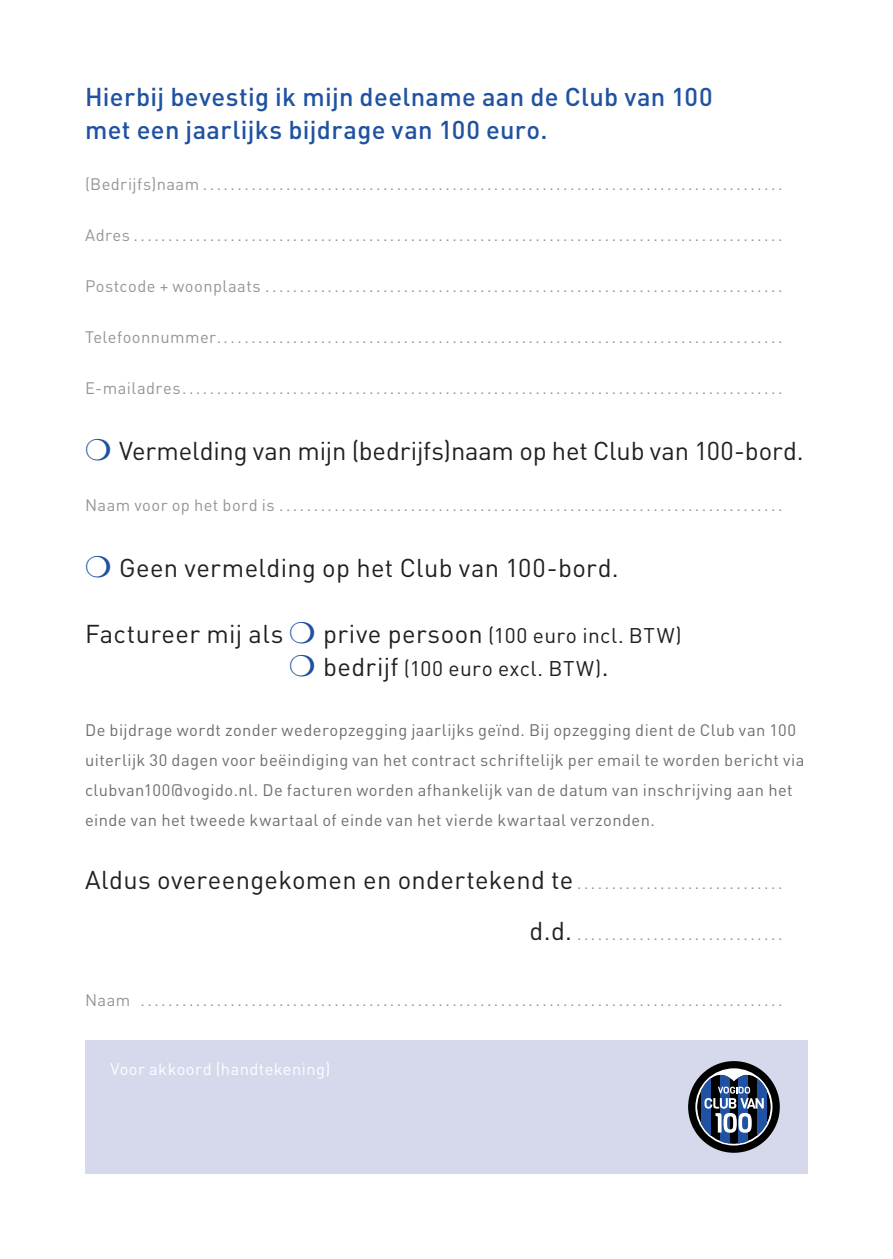
<style>
.page{position:relative;width:893px;height:1259px;background:#fff}
.page>*{position:absolute;margin:0;border:0;box-sizing:border-box;transform-origin:0 0}
.t1{font:25.5px "DIN";letter-spacing:.01em;color:#231f20}
.t2{font:500 25.5px/33px "DIN";letter-spacing:.015em;color:#2052a1}
.t3{font:21px "DIN";letter-spacing:.02em;color:#231f20}
.t4{font:16.5px "DIN";letter-spacing:.025em;color:#939598}
.t5{font:16.5px/30px "DIN";letter-spacing:.025em;color:#6d6e70}
.t6{font:16.5px "DIN";letter-spacing:.025em;color:#fff}
.s1{color:#2052a1}
.s2{font-size:21px}
.s3{font-size:25.5px}
.s4{font-size:16.5px;color:#939598}
.s5{font-size:25.5px;color:#231f20}
</style>
<div class="page">
<div style="left:85px;top:1040px;width:723px;height:134px;background:#d6d8ec"></div>
<svg style="left:688px;top:1061px;width:92px;height:91px"></svg>
<h1 class="t2" style="left:85px;top:83px;width:629px">Hierbij bevestig ik mijn deelname aan de Club van 100 met een jaarlijks bijdrage van 100 euro.</h1>
<p class="t4" style="left:85px;top:178px;width:699px">(Bedrijfs)naam ....................................................................................</p>
<p class="t4" style="left:85px;top:229px;width:699px">Adres ..............................................................................................</p>
<p class="t4" style="left:85px;top:280px;width:699px">Postcode + woonplaats ...........................................................................</p>
<p class="t4" style="left:85px;top:331px;width:699px">Telefoonnummer ..................................................................................</p>
<p class="t4" style="left:85px;top:382px;width:699px">E-mailadres .......................................................................................</p>
<h1 class="t1" style="left:85px;top:442px;width:720px"><span class="s1">❍</span> Vermelding van mijn (bedrijfs)naam op het Club van 100-bord.</h1>
<p class="t4" style="left:85px;top:499px;width:699px">Naam voor op het bord is .........................................................................</p>
<h1 class="t1" style="left:85px;top:559px;width:535px"><span class="s1">❍</span> Geen vermelding op het Club van 100-bord.</h1>
<h1 class="t1" style="left:85px;top:625px;width:598px">Factureer mij als <span class="s1">❍</span> prive persoon <span class="s2">(100 euro incl. BTW)</span></h1>
<p class="t3" style="left:289px;top:661px;width:321px"><span class="s1">❍</span> <span class="s3">bedrijf</span> (100 euro excl. BTW)<span class="s3">.</span></p>
<p class="t5" style="left:85px;top:717px;width:721px">De bijdrage wordt zonder wederopzegging jaarlijks geïnd. Bij opzegging dient de Club van 100 uiterlijk 30 dagen voor beëindiging van het contract schriftelijk per email te worden bericht via clubvan100@vogido.nl. De facturen worden afhankelijk van de datum van inschrijving aan het einde van het tweede kwartaal of einde van het vierde kwartaal verzonden.</p>
<h1 class="t1" style="left:85px;top:871px;width:699px">Aldus overeengekomen en ondertekend te <span class="s4">..............................</span></h1>
<p class="t4" style="left:529px;top:928px;width:255px"><span class="s5">d.d.</span> ..............................</p>
<p class="t4" style="left:85px;top:994px;width:699px">Naam .............................................................................................</p>
<p class="t6" style="left:111px;top:1063px;width:221px">Voor akkoord (handtekening)</p>
</div>
